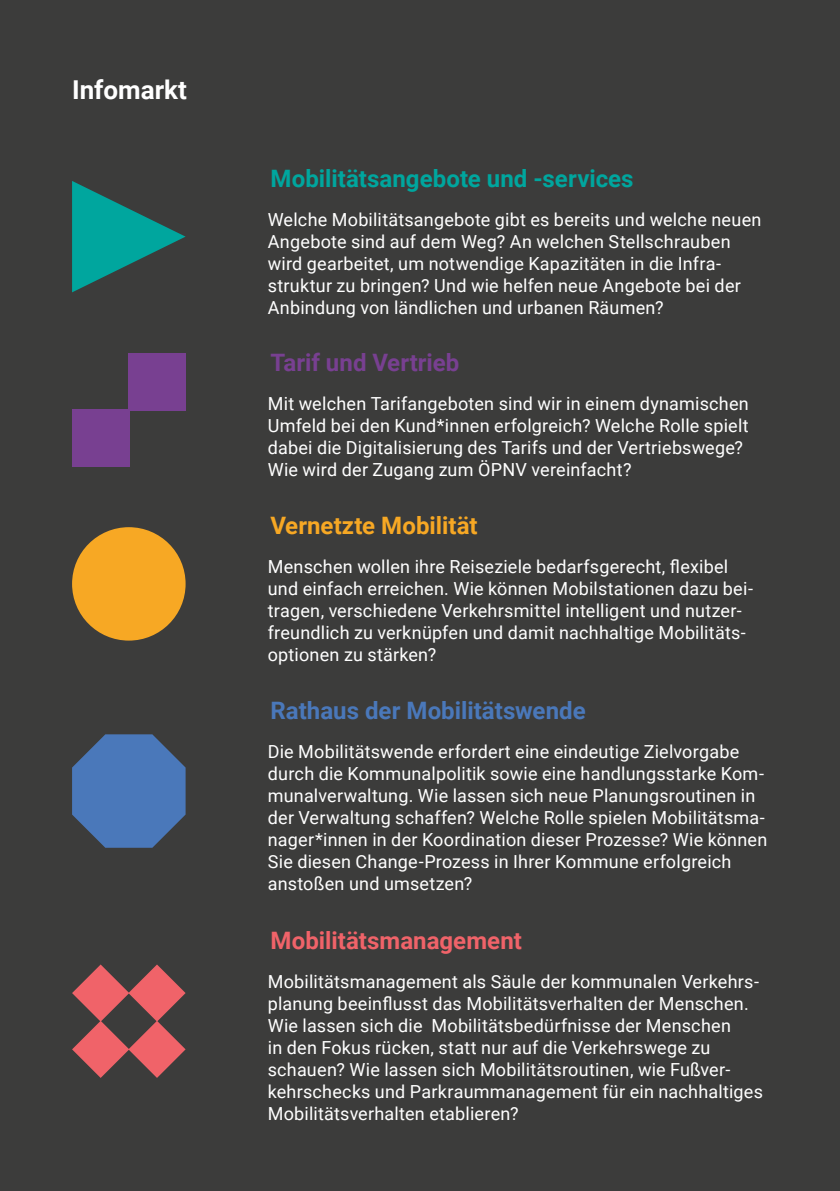
<style>
.page{position:relative;width:840px;height:1191px;background:#fff}
.page>*{position:absolute;margin:0;border:0;box-sizing:border-box;transform-origin:0 0}
.t1{font:700 26px "Roboto";color:#fff}
.t2{font:700 24px "Roboto";color:#00a69e}
.t3{font:700 24px "Roboto";color:#4a78ba}
.t4{font:700 24px "Roboto";color:#f06369}
.t5{font:700 24px "Roboto";color:#f7a824}
.t6{font:700 24px "Roboto";color:#784091}
.t7{font:18px/22px "Roboto";letter-spacing:.01em;color:#fff}
</style>
<div class="page">
<div style="left:0;top:0;width:839px;height:1191px;background:#3c3c3b"></div>
<div style="left:128px;top:353px;width:57px;height:57px;background:#784091"></div>
<div style="left:72px;top:410px;width:57px;height:57px;background:#784091"></div>
<svg style="left:72px;top:181px;width:113px;height:111px"></svg>
<svg style="left:72px;top:734px;width:113px;height:113px"></svg>
<div style="left:72px;top:527px;width:113px;height:113px;background:#f7a824;border-radius:50%"></div>
<svg style="left:72px;top:964px;width:113px;height:114px"></svg>
<h1 class="t1" style="left:72px;top:72px;width:116px">Infomarkt</h1>
<h2 class="t2" style="left:270px;top:161px;width:364px">Mobilitätsangebote und -services</h2>
<p class="t7" style="left:267px;top:207px;width:495px">Welche Mobilitätsangebote gibt es bereits und welche neuen Angebote sind auf dem Weg? An welchen Stellschrauben wird gearbeitet, um notwendige Kapazitäten in die Infra&shy;struktur zu bringen? Und wie helfen neue Angebote bei der Anbindung von ländlichen und urbanen Räumen?</p>
<h2 class="t6" style="left:270px;top:346px;width:190px">Tarif und Vertrieb</h2>
<p class="t7" style="left:267px;top:392px;width:482px">Mit welchen Tarifangeboten sind wir in einem dynamischen Umfeld bei den Kund*innen erfolgreich? Welche Rolle spielt dabei die Digitalisierung des Tarifs und der Vertriebswege?<br>Wie wird der Zugang zum ÖPNV vereinfacht?</p>
<h2 class="t5" style="left:270px;top:509px;width:208px">Vernetzte Mobilität</h2>
<p class="t7" style="left:267px;top:555px;width:486px">Menschen wollen ihre Reiseziele bedarfsgerecht, flexibel und einfach erreichen. Wie können Mobilstationen dazu bei&shy;tragen, verschiedene Verkehrsmittel intelligent und nutzer&shy;freundlich zu verknüpfen und damit nachhaltige Mobilitäts&shy;optionen zu stärken?</p>
<h2 class="t3" style="left:270px;top:694px;width:316px">Rathaus der Mobilitätswende</h2>
<p class="t7" style="left:267px;top:740px;width:501px">Die Mobilitätswende erfordert eine eindeutige Zielvorgabe durch die Kommunalpolitik sowie eine handlungsstarke Kom&shy;munalverwaltung. Wie lassen sich neue Planungsroutinen in der Verwaltung schaffen? Welche Rolle spielen Mobilitätsma&shy;nager*innen in der Koordination dieser Prozesse? Wie können Sie diesen Change-Prozess in Ihrer Kommune erfolgreich anstoßen und umsetzen?</p>
<h2 class="t4" style="left:270px;top:924px;width:253px">Mobilitätsmanagement</h2>
<p class="t7" style="left:267px;top:970px;width:496px">Mobilitätsmanagement als Säule der kommunalen Verkehrs&shy;planung beeinflusst das Mobilitätsverhalten der Menschen.<br>Wie lassen sich die Mobilitätsbedürfnisse der Menschen<br>in den Fokus rücken, statt nur auf die Verkehrswege zu schauen? Wie lassen sich Mobilitätsroutinen, wie Fußver&shy;kehrschecks und Parkraummanagement für ein nachhaltiges Mobilitätsverhalten etablieren?</p>
</div>
